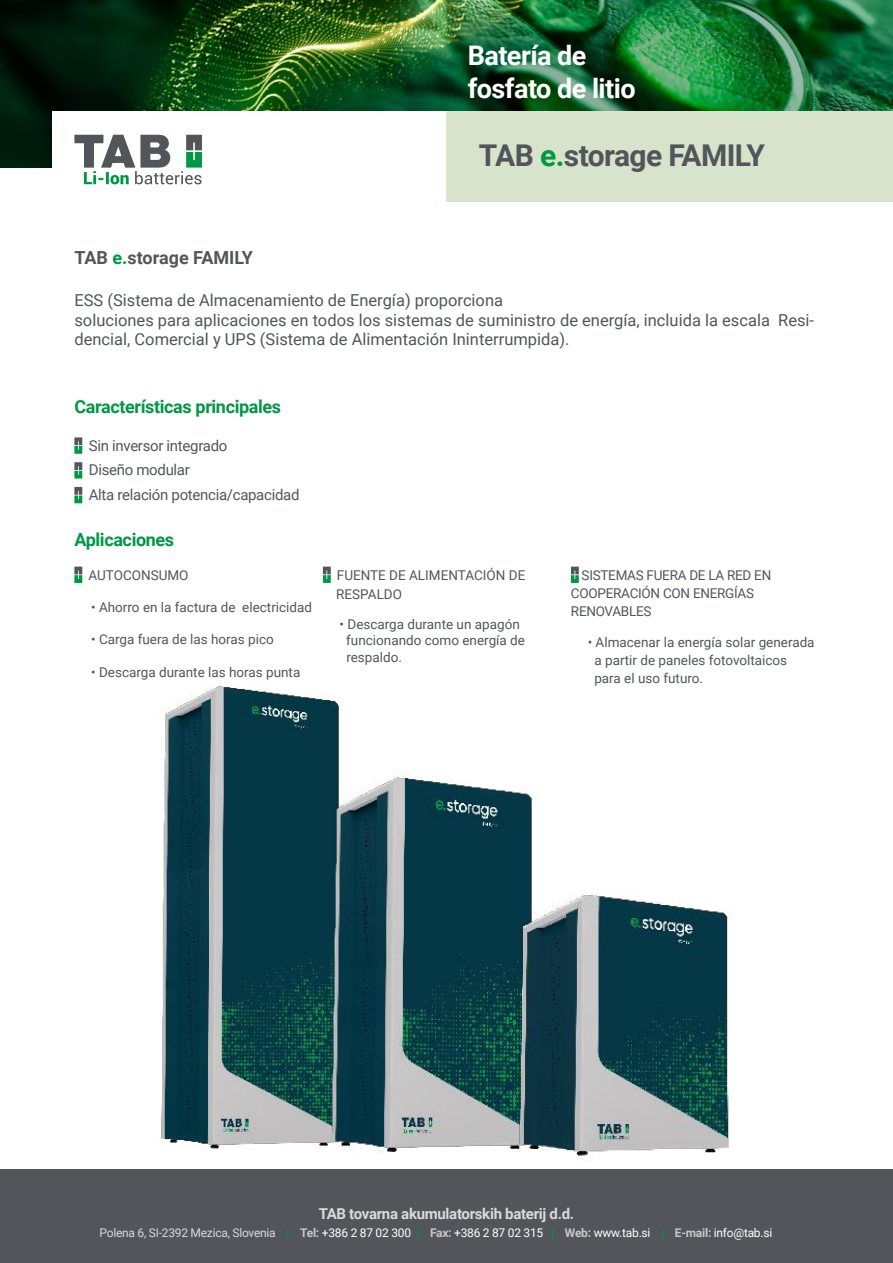
<style>
.page{position:relative;width:893px;height:1263px;background:#fff}
.page>*{position:absolute;margin:0;border:0;box-sizing:border-box;transform-origin:0 0}
.t1{font:700 30px "Roboto";letter-spacing:-.02em;color:#52555a}
.t2{font:700 27px/33px "Roboto";letter-spacing:-.02em;color:#fff}
.t3{font:700 18px "Roboto";letter-spacing:-.02em;color:#009745}
.t4{font:700 18px "Roboto";color:#52555a}
.t5{font:16.5px/19.8px "Roboto";color:#52555a}
.t6{font:15px/24.8px "Roboto";letter-spacing:-.02em;color:#52555a}
.t7{font:700 15px "Roboto";letter-spacing:-.02em;color:#d8dadb}
.t8{font:13.5px/16.5px "Roboto";color:#52555a}
.t9{font:13.5px/18px "Roboto";letter-spacing:-.02em;color:#52555a}
.t10{font:12px "Roboto";letter-spacing:-.02em;color:#fff}
.s1{color:#009745}
.s2{color:#d8dadb}
.s3{font-weight:700;color:#009745}
.s4{font-weight:700;color:#c6c7c9}
</style>
<div class="page">
<img style="left:0;top:0;width:893px;height:167px">
<div style="left:52px;top:112px;width:841px;height:90px;background:#fff"></div>
<div style="left:446px;top:112px;width:447px;height:90px;background:#d7e3cb"></div>
<svg style="left:74px;top:437px;width:8px;height:17px"></svg>
<svg style="left:74px;top:462px;width:8px;height:16px"></svg>
<svg style="left:74px;top:487px;width:8px;height:16px"></svg>
<svg style="left:74px;top:567px;width:8px;height:16px"></svg>
<svg style="left:74px;top:135px;width:128px;height:49px"></svg>
<svg style="left:323px;top:567px;width:8px;height:16px"></svg>
<svg style="left:571px;top:567px;width:8px;height:16px"></svg>
<div style="left:0;top:1169px;width:893px;height:94px;background:#52555a"></div>
<img style="left:159px;top:686px;width:182px;height:463px">
<img style="left:272px;top:722px;width:265px;height:431px">
<img style="left:405px;top:867px;width:325px;height:294px">
<h2 class="t2" style="left:468px;top:38px;width:169px">Batería de fosfato de litio</h2>
<h1 class="t1" style="left:479px;top:134px;width:288px">TAB <span class="s1">e.</span>storage FAMILY</h1>
<h3 class="t4" style="left:74px;top:245px;width:180px">TAB <span class="s1">e.</span>storage FAMILY</h3>
<p class="t5" style="left:74px;top:289px;width:741px">ESS (Sistema de Almacenamiento de Energía) proporciona<br>soluciones para aplicaciones en todos los sistemas de suministro de energía, incluida la escala Resi&shy;dencial, Comercial y UPS (Sistema de Alimentación Ininterrumpida).</p>
<h3 class="t3" style="left:74px;top:394px;width:208px">Características principales</h3>
<p class="t6" style="left:89px;top:432px;width:212px">Sin inversor integrado<br>Diseño modular<br>Alta relación potencia/capacidad</p>
<h3 class="t3" style="left:74px;top:527px;width:101px">Aplicaciones</h3>
<p class="t8" style="left:88px;top:566px;width:102px">AUTOCONSUMO</p>
<p class="t8" style="left:91px;top:598px;width:222px">• Ahorro en la factura de electricidad</p>
<p class="t8" style="left:91px;top:631px;width:184px">• Carga fuera de las horas pico</p>
<p class="t8" style="left:91px;top:663px;width:211px">• Descarga durante las horas punta</p>
<p class="t8" style="left:336px;top:565px;width:191px;line-height:19.5px">FUENTE DE ALIMENTACIÓN DE<br>RESPALDO</p>
<p class="t8" style="left:346px;top:615px;width:180px;text-indent:-7px">• Descarga durante un apagón funcionando como energía de respaldo.</p>
<p class="t9" style="left:571px;top:565px;width:202px;text-indent:11px">SISTEMAS FUERA DE LA RED EN<br>COOPERACIÓN CON ENERGÍAS<br>RENOVABLES</p>
<p class="t8" style="left:594px;top:632px;width:222px;line-height:18px;text-indent:-7px">• Almacenar la energía solar generada a partir de paneles fotovoltaicos para el uso futuro.</p>
<p class="t7" style="left:319px;top:1203px;width:257px">TAB tovarna akumulatorskih baterij d.d.</p>
<p class="t10" style="left:99px;top:1224px;width:674px"><span class="s2">Polena 6, SI-2392 Mezica, Slovenia</span> <span class="s3">|</span> <span class="s4">Tel:</span> +386 2 87 02 300 <span class="s3">|</span> <span class="s4">Fax:</span> +386 2 87 02 315 <span class="s3">|</span> <span class="s4">Web:</span> www.tab.si <span class="s3">|</span> <span class="s4">E-mail:</span> info@tab.si</p>
</div>
